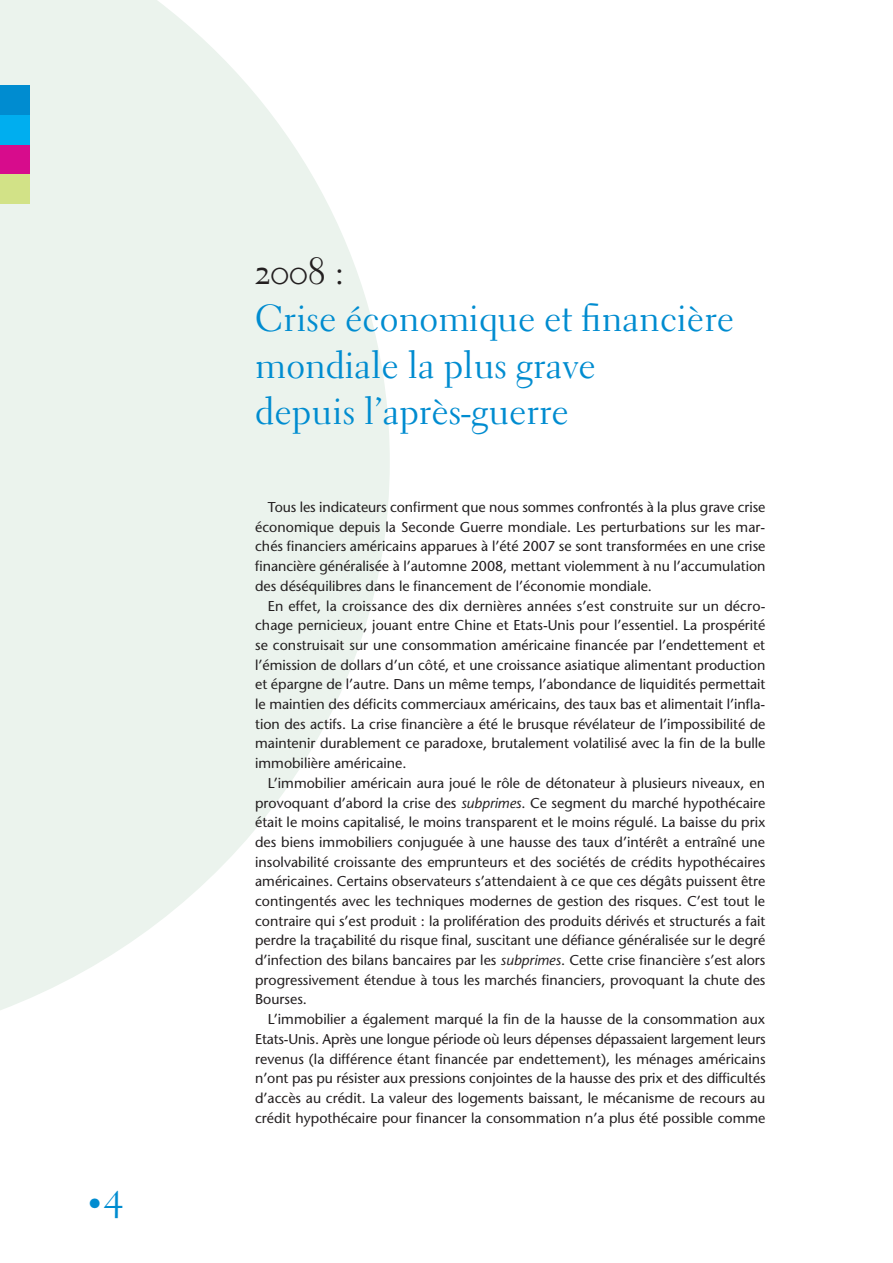
<style>
.page{position:relative;width:893px;height:1263px;background:#fff}
.page>*{position:absolute;margin:0;border:0;box-sizing:border-box;transform-origin:0 0}
.t1{font:39px "Electra LH Regular SC";color:#008cd0}
.t2{font:37.5px/46.7px "Electra LH Regular Os F";color:#008cd0}
.t3{font:37.5px "Electra LH Regular Os F";color:#231f20}
.t4{font:14.25px/19.6px "Stone Sans";color:#231f20;text-align:justify}
.s1{font-style:italic}
</style>
<div class="page">
<svg style="left:0;top:0;width:390px;height:1010px;fill:#ebf3ed"></svg>
<div style="left:0;top:145px;width:30px;height:29px;background:#d70c8c"></div>
<div style="left:0;top:115px;width:30px;height:30px;background:#00aeef"></div>
<div style="left:0;top:85px;width:30px;height:30px;background:#008cd0"></div>
<div style="left:0;top:174px;width:30px;height:30px;background:#d2e287"></div>
<h1 class="t1" style="left:89px;top:1170px;width:35px">● 4</h1>
<h2 class="t3" style="left:255px;top:248px;width:91px">2008 :</h2>
<h2 class="t2" style="left:255px;top:295px;width:481px">Crise économique et financière mondiale la plus grave<br>depuis l’après-guerre</h2>
<p class="t4" style="left:255px;top:497px;width:512px;text-indent:13px">Tous les indicateurs confirment que nous sommes confrontés à la plus grave crise économique depuis la Seconde Guerre mondiale. Les perturbations sur les mar&shy;chés financiers américains apparues à l’été 2007 se sont transformées en une crise financière généralisée à l’automne 2008, mettant violemment à nu l’accumulation des déséquilibres dans le financement de l’économie mondiale.</p>
<p class="t4" style="left:255px;top:596px;width:512px;text-indent:13px">En effet, la croissance des dix dernières années s’est construite sur un décro&shy;chage pernicieux, jouant entre Chine et Etats-Unis pour l’essentiel. La prospérité se construisait sur une consommation américaine financée par l’endettement et l’émission de dollars d’un côté, et une croissance asiatique alimentant production et épargne de l’autre. Dans un même temps, l’abondance de liquidités permettait le maintien des déficits commerciaux américains, des taux bas et alimentait l’infla&shy;tion des actifs. La crise financière a été le brusque révélateur de l’impossibilité de maintenir durablement ce paradoxe, brutalement volatilisé avec la fin de la bulle immobilière américaine.</p>
<p class="t4" style="left:255px;top:773px;width:512px;text-indent:13px">L’immobilier américain aura joué le rôle de détonateur à plusieurs niveaux, en provoquant d’abord la crise des <span class="s1">subprimes</span>. Ce segment du marché hypothécaire était le moins capitalisé, le moins transparent et le moins régulé. La baisse du prix des biens immobiliers conjuguée à une hausse des taux d’intérêt a entraîné une insolvabilité croissante des emprunteurs et des sociétés de crédits hypothécaires américaines. Certains observateurs s’attendaient à ce que ces dégâts puissent être contingentés avec les techniques modernes de gestion des risques. C’est tout le contraire qui s’est produit : la prolifération des produits dérivés et structurés a fait perdre la traçabilité du risque final, suscitant une défiance généralisée sur le degré d’infection des bilans bancaires par les <span class="s1">subprimes</span>. Cette crise financière s’est alors progressivement étendue à tous les marchés financiers, provoquant la chute des Bourses.</p>
<p class="t4" style="left:255px;top:1009px;width:512px;text-indent:13px">L’immobilier a également marqué la fin de la hausse de la consommation aux Etats-Unis. Après une longue période où leurs dépenses dépassaient largement leurs revenus (la différence étant financée par endettement), les ménages américains n’ont pas pu résister aux pressions conjointes de la hausse des prix et des difficultés d’accès au crédit. La valeur des logements baissant, le mécanisme de recours au crédit hypothécaire pour financer la consommation n’a plus été possible comme</p>
</div>
